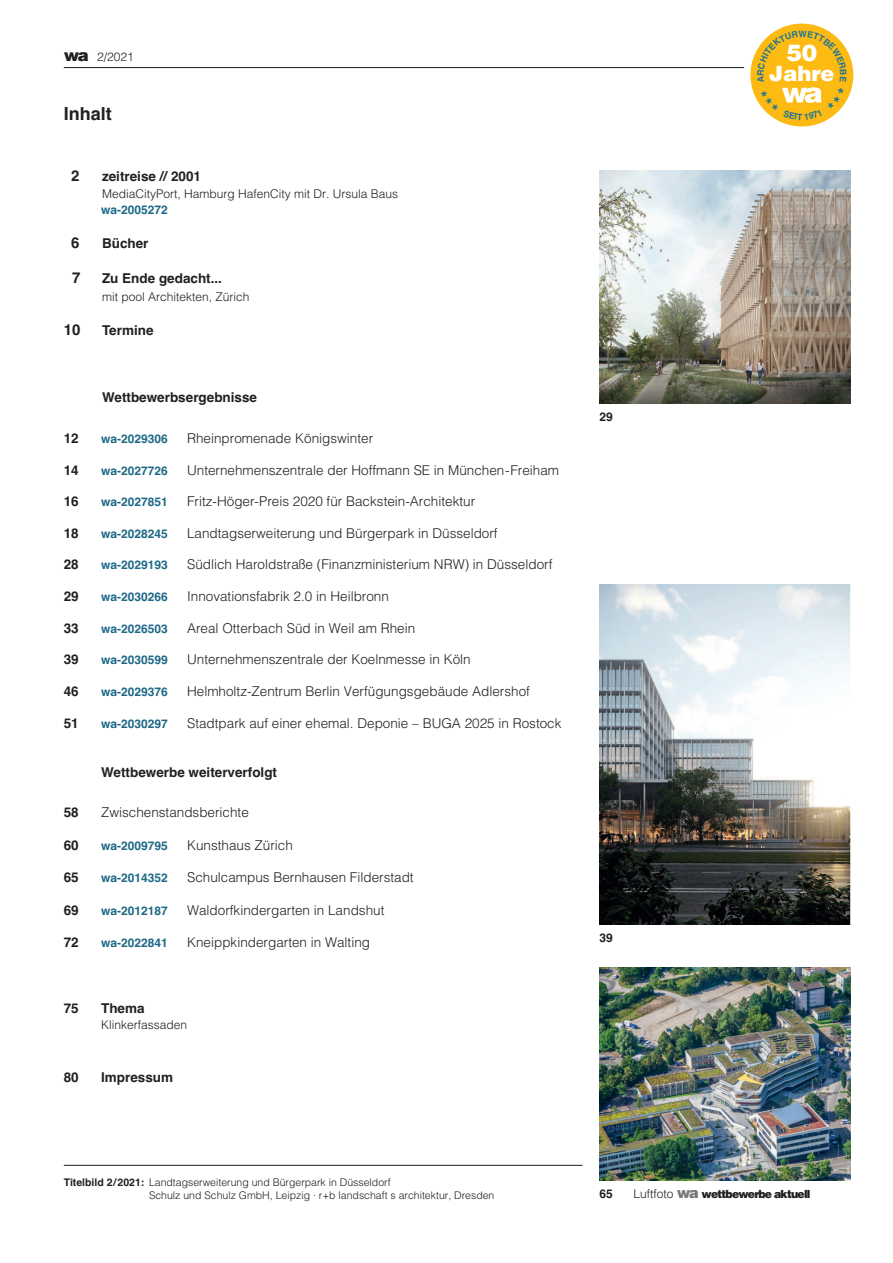
<style>
.page{position:relative;width:893px;height:1263px;background:#fff}
.page>*{position:absolute;margin:0;border:0;box-sizing:border-box;transform-origin:0 0}
.t1{font:900 23.1px "Helvetica";color:#fff}
.t2{font:900 21.15px "Helvetica";color:#fff}
.t3{font:700 18px "Helvetica";color:#231f20}
.t4{font:700 15px "Helvetica";color:#231f20}
.t5{font:300 13.5px "Helvetica";color:#231f20}
.t6{font:700 13.5px "Helvetica";color:#231f20}
.t7{font:700 12px "Helvetica";color:#1d6987}
.t8{font:300 12px "Helvetica";color:#231f20}
.t9{font:700 12px "Helvetica";color:#231f20}
.t10{font:900 11.25px "Helvetica";letter-spacing:-.075em;color:#231f20}
.t11{font:300 10.5px/13.2px "Helvetica";color:#231f20}
.s1{font-weight:900;font-size:16.5px}
.s2{font-weight:700}
.s3{font-weight:300;font-size:12px}
.s4{font-size:15px;color:#76787b}
</style>
<div class="page">
<img style="left:600px;top:967px;width:250px;height:213px">
<img style="left:600px;top:585px;width:250px;height:340px">
<img style="left:600px;top:170px;width:250px;height:234px">
<div style="left:750px;top:24px;width:103px;height:102px;background:#fcba13;border-radius:50%"></div>
<hr style="left:64px;top:67px;width:680px;height:1px;background:#231f20">
<hr style="left:64px;top:1165px;width:519px;height:1px;background:#231f20">
<svg style="left:757px;top:30px;width:90px;height:90px"></svg>
<p class="t8" style="left:64px;top:47px;width:72px"><span class="s1">wa</span> 2/2021</p>
<h3 class="t3" style="left:64px;top:103px;width:49px">Inhalt</h3>
<p class="t4" style="left:71px;top:167px;width:10px">2</p>
<p class="t6" style="left:102px;top:169px;width:101px">zeitreise // 2001</p>
<p class="t8" style="left:102px;top:183px;width:298px">MediaCityPort, Hamburg HafenCity mit Dr. Ursula Baus</p>
<p class="t7" style="left:101px;top:203px;width:68px">wa-2005272</p>
<p class="t4" style="left:71px;top:234px;width:10px">6</p>
<p class="t6" style="left:102px;top:235px;width:48px">Bücher</p>
<p class="t4" style="left:72px;top:269px;width:10px">7</p>
<p class="t6" style="left:102px;top:271px;width:122px">Zu Ende gedacht...</p>
<p class="t8" style="left:102px;top:287px;width:149px">mit pool Architekten, Zürich</p>
<p class="t4" style="left:64px;top:321px;width:18px">10</p>
<p class="t6" style="left:102px;top:322px;width:53px">Termine</p>
<p class="t6" style="left:102px;top:390px;width:157px">Wettbewerbsergebnisse</p>
<p class="t6" style="left:64px;top:430px;width:17px">12</p>
<p class="t7" style="left:101px;top:432px;width:68px">wa-2029306</p>
<p class="t5" style="left:187px;top:427px;width:188px">Rheinpromenade Königswinter</p>
<p class="t6" style="left:64px;top:462px;width:17px">14</p>
<p class="t7" style="left:101px;top:463px;width:68px">wa-2027726</p>
<p class="t5" style="left:187px;top:458px;width:373px">Unternehmenszentrale der Hoffmann SE in München-Freiham</p>
<p class="t6" style="left:64px;top:494px;width:17px">16</p>
<p class="t7" style="left:101px;top:495px;width:68px">wa-2027851</p>
<p class="t5" style="left:187px;top:490px;width:290px">Fritz-Höger-Preis 2020 für Backstein-Architektur</p>
<p class="t6" style="left:64px;top:525px;width:17px">18</p>
<p class="t7" style="left:101px;top:527px;width:68px">wa-2028245</p>
<p class="t5" style="left:187px;top:521px;width:312px">Landtagserweiterung und Bürgerpark in Düsseldorf</p>
<p class="t6" style="left:64px;top:557px;width:17px">28</p>
<p class="t7" style="left:101px;top:558px;width:68px">wa-2029193</p>
<p class="t5" style="left:187px;top:553px;width:367px">Südlich Haroldstraße (Finanzministerium NRW) in Düsseldorf</p>
<p class="t6" style="left:64px;top:588px;width:17px">29</p>
<p class="t7" style="left:101px;top:590px;width:68px">wa-2030266</p>
<p class="t5" style="left:187px;top:585px;width:203px">Innovationsfabrik 2.0 in Heilbronn</p>
<p class="t6" style="left:64px;top:620px;width:17px">33</p>
<p class="t7" style="left:101px;top:621px;width:68px">wa-2026503</p>
<p class="t5" style="left:187px;top:616px;width:230px">Areal Otterbach Süd in Weil am Rhein</p>
<p class="t6" style="left:64px;top:652px;width:17px">39</p>
<p class="t7" style="left:101px;top:653px;width:68px">wa-2030599</p>
<p class="t5" style="left:187px;top:648px;width:285px">Unternehmenszentrale der Koelnmesse in Köln</p>
<p class="t6" style="left:64px;top:683px;width:17px">46</p>
<p class="t7" style="left:101px;top:685px;width:68px">wa-2029376</p>
<p class="t5" style="left:187px;top:680px;width:344px">Helmholtz-Zentrum Berlin Verfügungsgebäude Adlershof</p>
<p class="t6" style="left:64px;top:715px;width:17px">51</p>
<p class="t7" style="left:101px;top:716px;width:68px">wa-2030297</p>
<p class="t5" style="left:187px;top:711px;width:376px">Stadtpark auf einer ehemal. Deponie – BUGA 2025 in Rostock</p>
<p class="t6" style="left:101px;top:764px;width:178px">Wettbewerbe weiterverfolgt</p>
<p class="t6" style="left:64px;top:805px;width:17px">58</p>
<p class="t5" style="left:101px;top:801px;width:149px">Zwischenstandsberichte</p>
<p class="t6" style="left:64px;top:837px;width:17px">60</p>
<p class="t7" style="left:101px;top:839px;width:68px">wa-2009795</p>
<p class="t5" style="left:187px;top:834px;width:107px">Kunsthaus Zürich</p>
<p class="t6" style="left:64px;top:869px;width:17px">65</p>
<p class="t7" style="left:101px;top:870px;width:68px">wa-2014352</p>
<p class="t5" style="left:187px;top:865px;width:228px">Schulcampus Bernhausen Filderstadt</p>
<p class="t6" style="left:64px;top:902px;width:17px">69</p>
<p class="t7" style="left:101px;top:903px;width:68px">wa-2012187</p>
<p class="t5" style="left:187px;top:898px;width:199px">Waldorfkindergarten in Landshut</p>
<p class="t6" style="left:64px;top:935px;width:17px">72</p>
<p class="t7" style="left:101px;top:936px;width:68px">wa-2022841</p>
<p class="t5" style="left:187px;top:931px;width:185px">Kneippkindergarten in Walting</p>
<p class="t6" style="left:64px;top:1000px;width:17px">75</p>
<p class="t6" style="left:101px;top:1000px;width:45px">Thema</p>
<p class="t8" style="left:101px;top:1014px;width:88px">Klinkerfassaden</p>
<p class="t6" style="left:64px;top:1069px;width:17px">80</p>
<p class="t6" style="left:101px;top:1069px;width:74px">Impressum</p>
<p class="t11" style="left:149px;top:1174px;width:347px;text-indent:-85px"><span class="s2">Titelbild 2/2021:</span> Landtagserweiterung und Bürgerpark in Düsseldorf<br>Schulz und Schulz GmbH, Leipzig · r+b landschaft s architektur, Dresden</p>
<p class="t9" style="left:600px;top:410px;width:15px">29</p>
<h1 class="t1" style="left:786px;top:39px;width:32px">50</h1>
<h2 class="t2" style="left:769px;top:61px;width:67px">Jahre</h2>
<p class="t9" style="left:600px;top:931px;width:15px">39</p>
<p class="t9" style="left:600px;top:1186px;width:15px">65</p>
<p class="t10" style="left:634px;top:1187px;width:178px"><span class="s3">Luftfoto</span> <span class="s4">wa</span> wettbewerbe aktuell</p>
</div>
